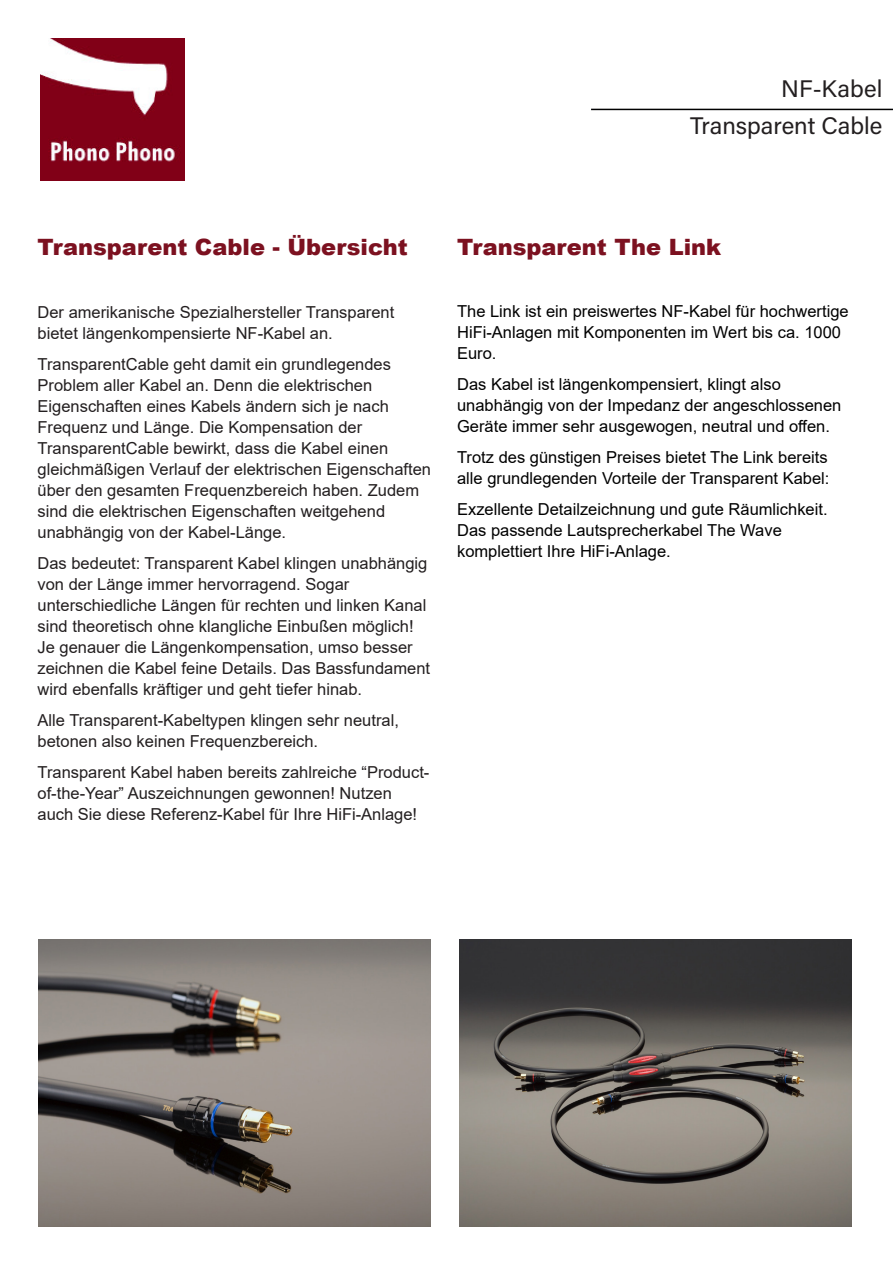
<style>
.page{position:relative;width:893px;height:1263px;background:#fff}
.page>*{position:absolute;margin:0;border:0;box-sizing:border-box;transform-origin:0 0}
.Unterüberschrift{font:24px "Acumin Variable Concept";color:#231f20}
.Überschrift_im_Text{font:900 22.5px "Arial";color:#7c1120}
.Fließtext{font:16.5px/21px "Arial";color:#231f20}
.Fließtext-2{font:16.5px/21px "Arial";color:#000001}
</style>
<div class="page">
<img style="left:41px;top:38px;width:143px;height:143px">
<img style="left:38px;top:940px;width:393px;height:286px">
<img style="left:459px;top:940px;width:393px;height:286px">
<hr style="left:591px;top:109px;width:302px;height:1px;background:#000001">
<p class="Unterüberschrift" style="left:781px;top:72px;width:103px">NF-Kabel</p>
<p class="Unterüberschrift" style="left:690px;top:109px;width:194px">Transparent Cable</p>
<p class="Überschrift_im_Text" style="left:38px;top:231px;width:372px">Transparent Cable - Übersicht</p>
<p class="Fließtext" style="left:38px;top:301px;width:358px">Der amerikanische Spezialhersteller Transparent bietet längenkompensierte NF-Kabel an.</p>
<p class="Fließtext" style="left:38px;top:353px;width:395px">TransparentCable geht damit ein grundlegendes Problem aller Kabel an. Denn die elektrischen Eigenschaften eines Kabels ändern sich je nach Frequenz und Länge. Die Kompensation der TransparentCable bewirkt, dass die Kabel einen gleichmäßigen Verlauf der elektrischen Eigenschaften über den gesamten Frequenzbereich haben. Zudem sind die elektrischen Eigenschaften weitgehend unabhängig von der Kabel-Länge.</p>
<p class="Fließtext" style="left:38px;top:552px;width:394px">Das bedeutet: Transparent Kabel klingen unabhängig von der Länge immer hervorragend. Sogar unterschiedliche Längen für rechten und linken Kanal sind theoretisch ohne klangliche Einbußen möglich!<br>Je genauer die Längenkompensation, umso besser zeichnen die Kabel feine Details. Das Bassfundament wird ebenfalls kräftiger und geht tiefer hinab.</p>
<p class="Fließtext" style="left:38px;top:709px;width:363px">Alle Transparent-Kabeltypen klingen sehr neutral, betonen also keinen Frequenzbereich.</p>
<p class="Fließtext" style="left:38px;top:761px;width:393px">Transparent Kabel haben bereits zahlreiche “Product&shy;of-the-Year” Auszeichnungen gewonnen! Nutzen auch Sie diese Referenz-Kabel für Ihre HiFi-Anlage!</p>
<p class="Überschrift_im_Text" style="left:457px;top:231px;width:266px">Transparent The Link</p>
<p class="Fließtext-2" style="left:457px;top:301px;width:393px">The Link ist ein preiswertes NF-Kabel für hochwertige<br>HiFi-Anlagen mit Komponenten im Wert bis ca. 1000<br>Euro.</p>
<p class="Fließtext-2" style="left:457px;top:374px;width:386px">Das Kabel ist längenkompensiert, klingt also unabhängig von der Impedanz der angeschlossenen<br>Geräte immer sehr ausgewogen, neutral und offen.</p>
<p class="Fließtext-2" style="left:457px;top:447px;width:374px">Trotz des günstigen Preises bietet The Link bereits alle grundlegenden Vorteile der Transparent Kabel:</p>
<p class="Fließtext-2" style="left:457px;top:499px;width:372px">Exzellente Detailzeichnung und gute Räumlichkeit.<br>Das passende Lautsprecherkabel The Wave komplettiert Ihre HiFi-Anlage.</p>
</div>
